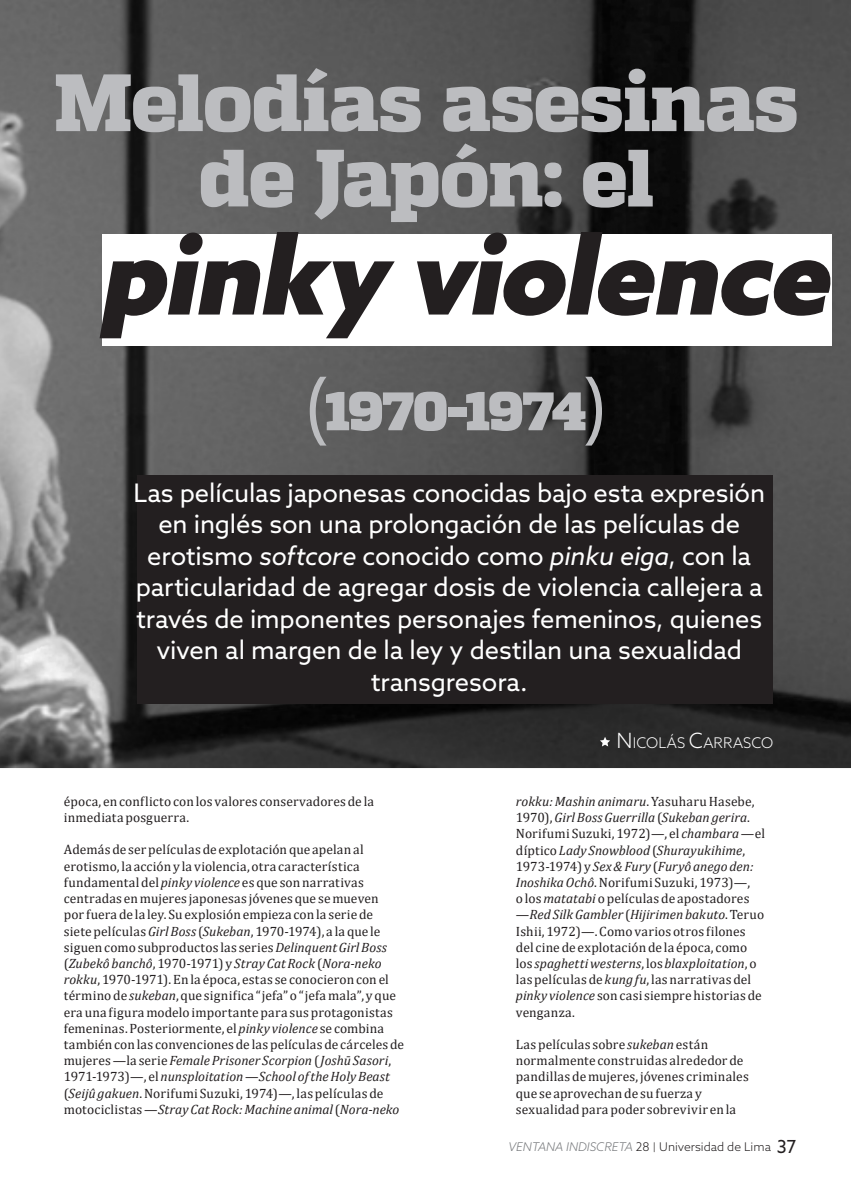
<style>
.page{position:relative;width:851px;height:1191px;background:#fff}
.page>*{position:absolute;margin:0;border:0;box-sizing:border-box;transform-origin:0 0}
.TITULAR_BASE_TRES{font:italic 900 108px "Azo Sans";color:#231f20}
.TITULAR_BASE_TRES-2{font:800 81px/75.3px "Quadon";letter-spacing:-.02em;color:#bcbdc0;text-align:center}
.TITULAR_BASE_TRES-3{font:900 54px "Quadon";letter-spacing:-.025em;color:#bcbdc0}
.GORRO_NUEVA_VERSION{font:25.5px/31.5px "Azo Sans";letter-spacing:-.005em;color:#fff;text-align:center}
.credito_de_autor{font:300 14.7px "Azo Sans";letter-spacing:.005em;color:#fff}
.cuerpo_de_texto_nuev{font:13.5px/16.2px "Cambria";letter-spacing:.01em;color:#231f20}
.t1{font:300 12px "Azo Sans";color:#231f20}
.s1{font-family:"Azo Sans";font-weight:400;font-size:72px}
.s2{font-style:italic}
.s3{font-size:21px}
.s4{font-style:italic;color:#76787b}
.s5{font-size:9.6px}
.s6{font-weight:400;font-size:18px}
</style>
<div class="page">
<img style="left:0;top:0;width:850px;height:769px">
<div style="left:137px;top:475px;width:635px;height:228px;background:#231f20"></div>
<svg style="left:600px;top:737px;width:10px;height:9px"></svg>
<div style="left:102px;top:234px;width:729px;height:111px;background:#fff"></div>
<p class="TITULAR_BASE_TRES-2" style="left:54px;top:67px;width:746px">Melodías asesinas de Japón: el</p>
<p class="TITULAR_BASE_TRES" style="left:98px;top:203px;width:756px">pinky violence</p>
<p class="TITULAR_BASE_TRES-3" style="left:304px;top:379px;width:304px"><span class="s1">(</span>1970-1974<span class="s1">)</span></p>
<p class="GORRO_NUEVA_VERSION" style="left:133px;top:476px;width:633px">Las películas japonesas conocidas bajo esta expresión en inglés son una prolongación de las películas de erotismo <span class="s2">softcore</span> conocido como <span class="s2">pinku eiga</span>, con la particularidad de agregar dosis de violencia callejera a través de imponentes personajes femeninos, quienes viven al margen de la ley y destilan una sexualidad transgresora.</p>
<p class="credito_de_autor" style="left:616px;top:733px;width:158px"><span class="s3">N</span> I COLÁS <span class="s3">C</span>ARRASCO</p>
<p class="cuerpo_de_texto_nuev" style="left:64px;top:793px;width:312px">época, en conflicto con los valores conservadores de la inmediata posguerra.</p>
<p class="cuerpo_de_texto_nuev" style="left:64px;top:841px;width:342px">Además de ser películas de explotación que apelan al erotismo, la acción y la violencia, otra característica fundamental del <span class="s2">pinky violence</span> es que son narrativas centradas en mujeres japonesas jóvenes que se mueven<br>por fuera de la ley. Su explosión empieza con la serie de siete películas <span class="s2">Girl Boss</span> (<span class="s2">Sukeban</span>, 1970-1974), a la que le siguen como subproductos las series <span class="s2">Delinquent Girl Boss </span>(<span class="s2">Zubekô banchô</span>,1970-1971) y <span class="s2">Stray Cat Rock</span> (<span class="s2">Nora-neko rokku</span>,1970-1971). En la época, estas se conocieron con el término de <span class="s2">sukeban</span>, que significa “jefa” o “jefa mala”, y que era una figura modelo importante para sus protagonistas femeninas. Posteriormente, el <span class="s2">pinky violence</span> se combina también con las convenciones de las películas de cárceles de mujeres —la serie <span class="s2">Female Prisoner Scorpion</span> (<span class="s2">Joshū Sasori</span>, 1971-1973)—, el <span class="s2">nunsploitation</span> —<span class="s2">School of the Holy Beast </span>(<span class="s2">Seijû gakuen</span>. Norifumi Suzuki, 1974)—, las películas de motociclistas —<span class="s2">Stray Cat Rock: Machine animal</span> (<span class="s2">Nora-neko</span></p>
<p class="cuerpo_de_texto_nuev" style="left:516px;top:793px;width:251px"><span class="s2">rokku: Mashin animaru</span>. Yasuharu Hasebe, 1970), <span class="s2">Girl Boss Guerrilla</span> (<span class="s2">Sukeban gerira</span>.<br>Norifumi Suzuki, 1972)—, el <span class="s2">chambara</span> —el díptico <span class="s2">Lady Snowblood</span> (<span class="s2">Shurayukihime</span>, 1973-1974) y <span class="s2">Sex &amp; Fury</span> (<span class="s2">Furyô anego den:<br>Inoshika Ochô</span>. Norifumi Suzuki, 1973)—,<br>o los <span class="s2">matatabi</span> o películas de apostadores —<span class="s2">Red Silk Gambler</span> (<span class="s2">Hijirimen bakuto</span>. Teruo Ishii, 1972)—. Como varios otros filones del cine de explotación de la época, como los <span class="s2">spaghetti westerns</span>, los <span class="s2">blaxploitation</span>, o las películas de <span class="s2">kung fu</span>, las narrativas del <span class="s2">pinky violence</span> son casi siempre historias de venganza.</p>
<p class="cuerpo_de_texto_nuev" style="left:516px;top:1036px;width:234px">Las películas sobre <span class="s2">sukeban</span> están normalmente construidas alrededor de pandillas de mujeres, jóvenes criminales que se aprovechan de su fuerza y sexualidad para poder sobrevivir en la</p>
<p class="t1" style="left:508px;top:1139px;width:289px"><span class="s4">VENTANA INDISCRETA</span> 28 <span class="s5">|</span> Universidad de Lima <span class="s6">37</span></p>
</div>
